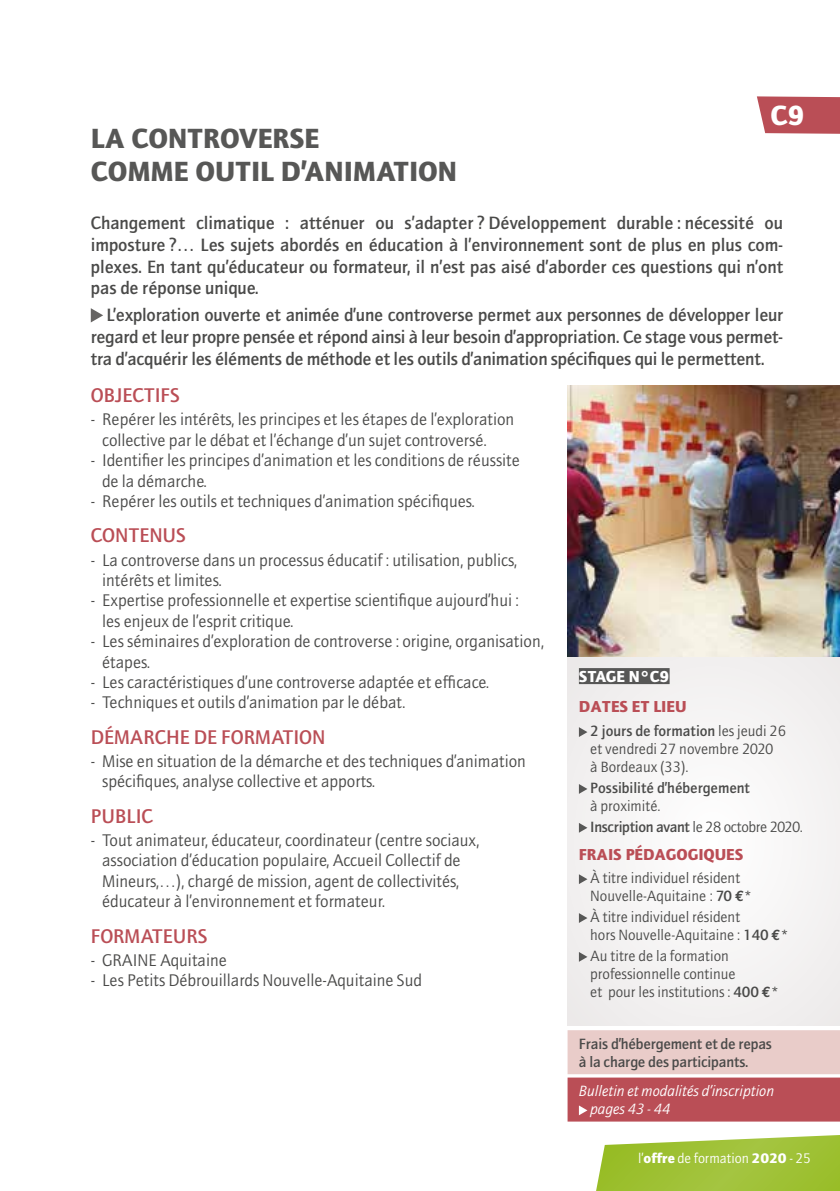
<style>
.page{position:relative;width:840px;height:1191px;background:#fff}
.page>*{position:absolute;margin:0;border:0;box-sizing:border-box;transform-origin:0 0}
.t1{font:900 28px/33.6px "AT Quay Sans";letter-spacing:-.005em;color:#575756}
.t2{font:900 28px "AT Quay Sans";color:#fff}
.t3{font:500 20px "AT Quay Sans";letter-spacing:-.005em;color:#ba4e56}
.t4{font:500 18px/21.6px "AT Quay Sans";letter-spacing:-.015em;color:#4a4a49;text-align:justify}
.t5{font:17px/20.4px "AT Quay Sans";letter-spacing:-.005em;color:#4a4a49}
.t6{font:900 16px "AT Quay Sans";letter-spacing:-.005em;color:#ba4e56}
.t7{font:900 16px "AT Quay Sans";letter-spacing:-.005em;color:#fff}
.t8{font:15px/18px "AT Quay Sans";letter-spacing:-.005em;color:#4a4a49}
.t9{font:500 15px/18px "AT Quay Sans";letter-spacing:-.015em;color:#4a4a49}
.t10{font:italic 15px/18px "AT Quay Sans";letter-spacing:-.005em;color:#fff}
.t11{font:14px "AT Quay Sans";letter-spacing:-.005em;color:#fff}
.s1{font-weight:500}
.s2{font-family:"Euro Mono";font-weight:700}
.s3{font-weight:900}
</style>
<div class="page">
<svg style="left:596px;top:1135px;width:243px;height:56px;background:#a9c74b"></svg>
<div style="left:567px;top:1030px;width:272px;height:44px;background:#e9ccc9"></div>
<div style="left:567px;top:1077px;width:272px;height:44px;background:#ba4e56"></div>
<svg style="left:578px;top:1105px;width:9px;height:10px"></svg>
<svg style="left:757px;top:96px;width:82px;height:38px;background:#bf5c63"></svg>
<img style="left:567px;top:386px;width:272px;height:272px">
<svg style="left:91px;top:308px;width:12px;height:14px"></svg>
<div style="left:567px;top:658px;width:272px;height:367px;background:#f4f3f3"></div>
<div style="left:578px;top:668px;width:91px;height:16px;background:#575756"></div>
<svg style="left:578px;top:727px;width:9px;height:10px"></svg>
<svg style="left:578px;top:784px;width:9px;height:10px"></svg>
<svg style="left:578px;top:823px;width:9px;height:9px"></svg>
<svg style="left:578px;top:874px;width:9px;height:10px"></svg>
<svg style="left:578px;top:913px;width:9px;height:10px"></svg>
<svg style="left:578px;top:952px;width:9px;height:9px"></svg>
<h1 class="t1" style="left:91px;top:121px;width:367px">LA CONTROVERSE<br>COMME OUTIL D’ANIMATION</h1>
<h1 class="t2" style="left:770px;top:98px;width:36px">C9</h1>
<p class="t4" style="left:91px;top:212px;width:693px">Changement climatique : atténuer ou s’adapter ? Développement durable : nécessité ou imposture ?… Les sujets abordés en éducation à l’environnement sont de plus en plus com&shy;plexes. En tant qu’éducateur ou formateur, il n’est pas aisé d’aborder ces questions qui n’ont pas de réponse unique.</p>
<p class="t4" style="left:91px;top:304px;width:694px;text-indent:16px">L’exploration ouverte et animée d’une controverse permet aux personnes de développer leur regard et leur propre pensée et répond ainsi à leur besoin d’appropriation. Ce stage vous permet&shy;tra d’acquérir les éléments de méthode et les outils d’animation spécifiques qui le permettent.</p>
<p class="t3" style="left:91px;top:383px;width:90px">OBJECTIFS</p>
<p class="t5" style="left:102px;top:409px;width:413px;text-indent:-11px">- Repérer les intérêts, les principes et les étapes de l’exploration collective par le débat et l’échange d’un sujet controversé.</p>
<p class="t5" style="left:102px;top:450px;width:419px;text-indent:-11px">- Identifier les principes d’animation et les conditions de réussite de la démarche.</p>
<p class="t5" style="left:91px;top:491px;width:385px">- Repérer les outils et techniques d’animation spécifiques.</p>
<p class="t3" style="left:91px;top:523px;width:96px">CONTENUS</p>
<p class="t5" style="left:102px;top:549px;width:416px;text-indent:-11px">- La controverse dans un processus éducatif : utilisation, publics, intérêts et limites.</p>
<p class="t5" style="left:102px;top:590px;width:418px;text-indent:-11px">- Expertise professionnelle et expertise scientifique aujourd’hui : les enjeux de l’esprit critique.</p>
<p class="t5" style="left:102px;top:631px;width:443px;text-indent:-11px">- Les séminaires d’exploration de controverse : origine, organisation, étapes.</p>
<p class="t5" style="left:91px;top:672px;width:399px">- Les caractéristiques d’une controverse adaptée et efficace.</p>
<p class="t5" style="left:91px;top:692px;width:316px">- Techniques et outils d’animation par le débat.</p>
<p class="t3" style="left:91px;top:725px;width:236px">DÉMARCHE DE FORMATION</p>
<p class="t5" style="left:102px;top:751px;width:425px;text-indent:-11px">- Mise en situation de la démarche et des techniques d’animation spécifiques, analyse collective et apports.</p>
<p class="t3" style="left:91px;top:804px;width:64px">PUBLIC</p>
<p class="t5" style="left:102px;top:830px;width:378px;text-indent:-11px">- Tout animateur, éducateur, coordinateur (centre sociaux, association d’éducation populaire, Accueil Collectif de Mineurs,…), chargé de mission, agent de collectivités, éducateur à l’environnement et formateur.</p>
<p class="t3" style="left:91px;top:924px;width:118px">FORMATEURS</p>
<p class="t5" style="left:91px;top:949px;width:138px">- GRAINE Aquitaine</p>
<p class="t5" style="left:91px;top:970px;width:332px">- Les Petits Débrouillards Nouvelle-Aquitaine Sud</p>
<p class="t7" style="left:578px;top:666px;width:92px">STAGE N°C9</p>
<p class="t6" style="left:578px;top:697px;width:109px">DATES ET LIEU</p>
<p class="t8" style="left:590px;top:722px;width:197px"><span class="s1">2 jours de formation</span> les jeudi 26 et vendredi 27 novembre 2020<br>à Bordeaux (33).</p>
<p class="t9" style="left:590px;top:778px;width:161px">Possibilité d’hébergement</p>
<p class="t8" style="left:590px;top:795px;width:214px;line-height:20.8px">à proximité.<br><span class="s1">Inscription avant</span> le 28 octobre 2020.</p>
<p class="t6" style="left:578px;top:844px;width:166px">FRAIS PÉDAGOGIQUES</p>
<p class="t8" style="left:590px;top:869px;width:163px">À titre individuel résident<br>Nouvelle-Aquitaine : <span class="s1">70</span> <span class="s2">E</span>*</p>
<p class="t8" style="left:590px;top:908px;width:200px">À titre individuel résident<br>hors Nouvelle-Aquitaine : <span class="s1">140</span> <span class="s2">E</span>*</p>
<p class="t8" style="left:590px;top:946px;width:190px">Au titre de la formation professionnelle continue<br>et pour les institutions : <span class="s1">400</span> <span class="s2">E</span>*</p>
<p class="t9" style="left:578px;top:1034px;width:194px">Frais d’hébergement et de repas à la charge des participants.</p>
<p class="t10" style="left:590px;top:1082px;width:185px;text-indent:-11px">Bulletin et modalités d’inscription pages 43 - 44</p>
<p class="t11" style="left:638px;top:1149px;width:174px">l’<span class="s3">offre</span> de formation <span class="s3">2020</span> - 25</p>
</div>
